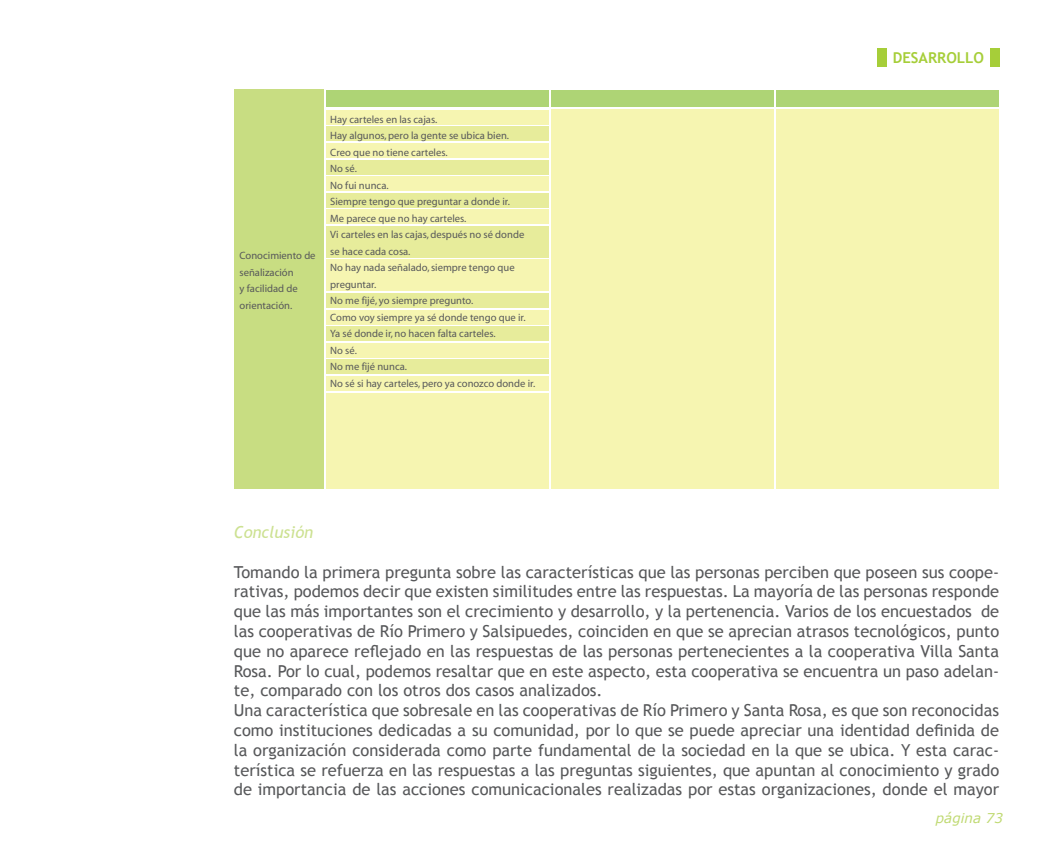
<style>
.page{position:relative;width:1063px;height:859px;background:#fff}
.page>*{position:absolute;margin:0;border:0;box-sizing:border-box;transform-origin:0 0}
.t1{font:16.5px/19.8px "Trebuchet MS";color:#57585a}
.t2{font:italic 16.5px "Trebuchet MS";color:#cce191}
.t3{font:700 15px "Trebuchet MS";color:#a6ce39}
.t4{font:italic 13.5px "Verdana";color:#c0da73}
.t5{font:10.65px/16.5px "Myriad";color:#57585a}
</style>
<div class="page">
<div style="left:234px;top:90px;width:90px;height:399px;background:#c8dd82"></div>
<div style="left:326px;top:127px;width:223px;height:14px;background:#e7ec9b"></div>
<div style="left:326px;top:160px;width:223px;height:14px;background:#e7ec9b"></div>
<div style="left:326px;top:193px;width:223px;height:14px;background:#e7ec9b"></div>
<div style="left:326px;top:326px;width:223px;height:15px;background:#e7ec9b"></div>
<div style="left:326px;top:293px;width:223px;height:15px;background:#e7ec9b"></div>
<div style="left:326px;top:310px;width:223px;height:14px;background:#f6f5b1"></div>
<div style="left:326px;top:90px;width:223px;height:16px;background:#aed475"></div>
<div style="left:326px;top:343px;width:223px;height:14px;background:#f6f5b1"></div>
<div style="left:326px;top:110px;width:223px;height:15px;background:#f6f5b1"></div>
<div style="left:326px;top:143px;width:223px;height:15px;background:#f6f5b1"></div>
<div style="left:326px;top:177px;width:223px;height:14px;background:#f6f5b1"></div>
<div style="left:326px;top:210px;width:223px;height:14px;background:#f6f5b1"></div>
<div style="left:326px;top:360px;width:223px;height:14px;background:#e7ec9b"></div>
<div style="left:326px;top:376px;width:223px;height:14px;background:#f6f5b1"></div>
<div style="left:326px;top:393px;width:223px;height:96px;background:#f6f5b1"></div>
<div style="left:551px;top:110px;width:223px;height:31px;background:#f6f5b1"></div>
<div style="left:777px;top:110px;width:222px;height:31px;background:#f6f5b1"></div>
<div style="left:326px;top:226px;width:223px;height:31px;background:#e7ec9b"></div>
<div style="left:326px;top:260px;width:223px;height:31px;background:#f6f5b1"></div>
<div style="left:551px;top:125px;width:223px;height:364px;background:#f6f5b1"></div>
<div style="left:777px;top:125px;width:222px;height:364px;background:#f6f5b1"></div>
<div style="left:551px;top:90px;width:223px;height:16px;background:#aed475"></div>
<div style="left:777px;top:90px;width:222px;height:16px;background:#aed475"></div>
<div style="left:877px;top:48px;width:10px;height:19px;background:#a6ce39"></div>
<div style="left:990px;top:48px;width:10px;height:19px;background:#a6ce39"></div>
<p class="t5" style="left:240px;top:248px;width:78px">Conocimiento de señalización<br>y facilidad de orientación.</p>
<p class="t5" style="left:330px;top:111px;width:207px">Hay carteles en las cajas.<br>Hay algunos, pero la gente se ubica bien.<br>Creo que no tiene carteles.<br>No sé.<br>No fui nunca.<br>Siempre tengo que preguntar a donde ir.<br>Me parece que no hay carteles.<br>Vi carteles en las cajas, después no sé donde se hace cada cosa.<br>No hay nada señalado,siempre tengo que preguntar.<br>No me fijé, yo siempre pregunto.<br>Como voy siempre ya sé donde tengo que ir.<br>Ya sé donde ir, no hacen falta carteles.<br>No sé.<br>No me fijé nunca.<br>No sé si hay carteles, pero ya conozco donde ir.</p>
<p class="t3" style="left:893px;top:48px;width:93px">DESARROLLO</p>
<p class="t2" style="left:234px;top:522px;width:81px">Conclusión</p>
<p class="t1" style="left:234px;top:562px;width:767px">Tomando la primera pregunta sobre las características que las personas perciben que poseen sus coope&shy;rativas, podemos decir que existen similitudes entre las respuestas. La mayoría de las personas responde que las más importantes son el crecimiento y desarrollo, y la pertenencia. Varios de los encuestados de las cooperativas de Río Primero y Salsipuedes, coinciden en que se aprecian atrasos tecnológicos, punto que no aparece reflejado en las respuestas de las personas pertenecientes a la cooperativa Villa Santa Rosa. Por lo cual, podemos resaltar que en este aspecto, esta cooperativa se encuentra un paso adelan&shy;te, comparado con los otros dos casos analizados.<br>Una característica que sobresale en las cooperativas de Río Primero y Santa Rosa, es que son reconocidas como instituciones dedicadas a su comunidad, por lo que se puede apreciar una identidad definida de la organización considerada como parte fundamental de la sociedad en la que se ubica. Y esta carac&shy;terística se refuerza en las respuestas a las preguntas siguientes, que apuntan al conocimiento y grado de importancia de las acciones comunicacionales realizadas por estas organizaciones, donde el mayor</p>
<p class="t4" style="left:936px;top:809px;width:69px">página 73</p>
</div>
